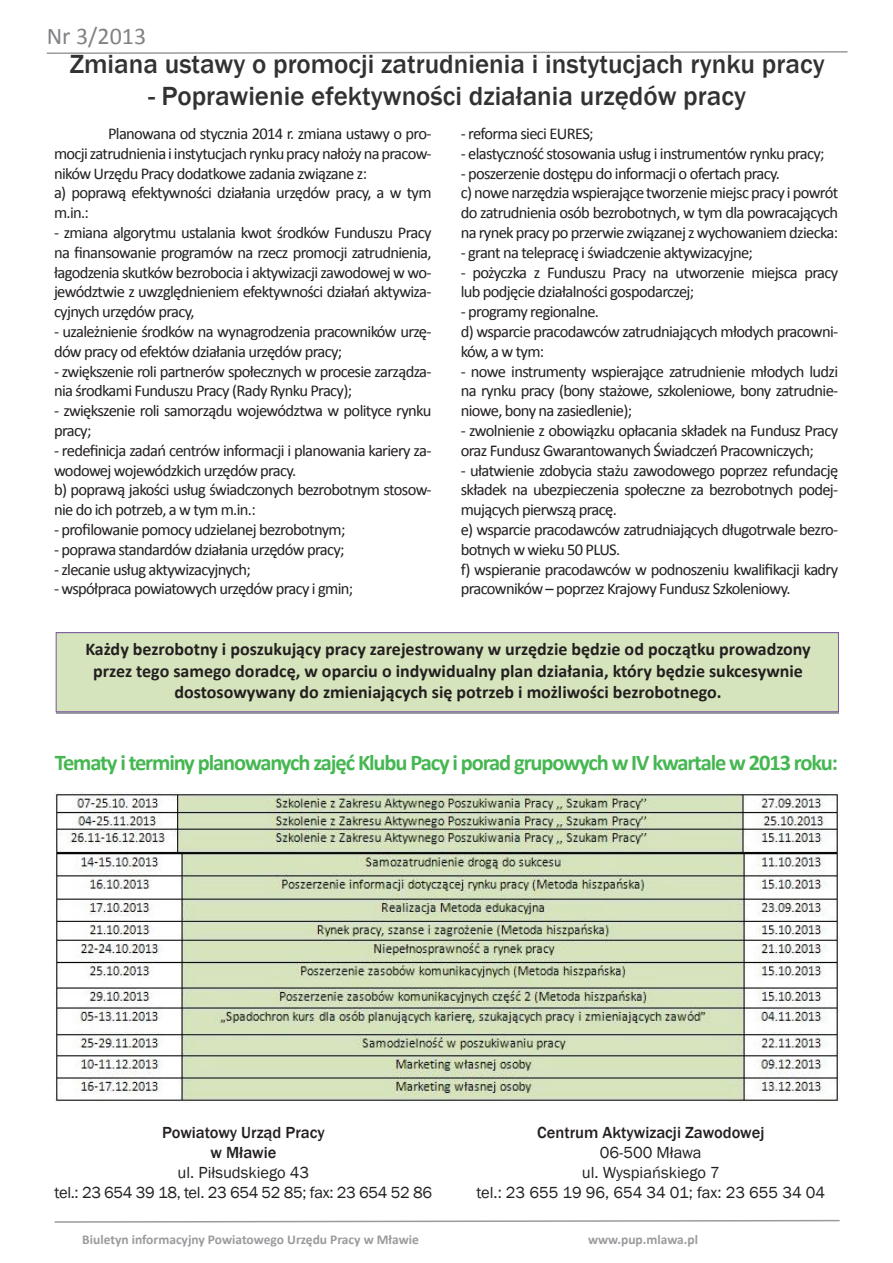
<style>
.page{position:relative;width:893px;height:1263px;background:#fff}
.page>*{position:absolute;margin:0;border:0;box-sizing:border-box;transform-origin:0 0}
.t1{font:500 27px "Franklin Gothic";color:#333233}
.t2{font:24px "Calibri";color:#808285}
.t3{font:700 22.5px "Calibri";letter-spacing:-.05em;color:#45b751}
.t4{font:700 18px/21.6px "Calibri";color:#231f20;text-align:center}
.t5{font:16.5px/19.8px "Calibri";letter-spacing:-.04em;color:#231f20}
.t6{font:16.5px/19.8px "Franklin Gothic";color:#231f20;text-align:center}
.t7{font:16.5px/19.8px "Franklin Gothic";letter-spacing:-.02em;color:#231f20;text-align:center}
.t8{font:500 16.5px/19.8px "Franklin Gothic";color:#231f20;text-align:center}
.t9{font:700 13.5px "Calibri";color:#999b9e}
</style>
<div class="page">
<svg style="left:46px;top:51px;width:802px;height:3px"></svg>
<svg style="left:54px;top:1219px;width:786px;height:4px"></svg>
<div style="left:56px;top:635px;width:782px;height:79px;background:#9389a0"></div>
<div style="left:56px;top:633px;width:782px;height:79px;background:#d5e4bc"></div>
<div style="left:56px;top:632px;width:783px;height:80px;border:1px solid #7d5fa0"></div>
<img style="left:55px;top:792px;width:784px;height:310px">
<h2 class="t2" style="left:47px;top:21px;width:101px">Nr 3/2013</h2>
<h1 class="t1" style="left:70px;top:47px;width:756px">Zmiana ustawy o promocji zatrudnienia i instytucjach rynku pracy</h1>
<h1 class="t1" style="left:148px;top:80px;width:599px">- Poprawienie efektywności działania urzędów pracy</h1>
<p class="t5" style="left:54px;top:123px;width:379px;text-indent:54px">Planowana od stycznia 2014 r. zmiana ustawy o pro&shy;mocji zatrudnienia i instytucjach rynku pracy nałoży na pracow&shy;ników Urzędu Pracy dodatkowe zadania związane z:<br>a) poprawą efektywności działania urzędów pracy, a w tym m.in.:</p>
<p class="t5" style="left:54px;top:222px;width:379px;text-align:justify">- zmiana algorytmu ustalania kwot środków Funduszu Pracy na finansowanie programów na rzecz promocji zatrudnienia, łagodzenia skutków bezrobocia i aktywizacji zawodowej w wo&shy;jewództwie z uwzględnieniem efektywności działań aktywiza&shy;cyjnych urzędów pracy,</p>
<p class="t5" style="left:54px;top:321px;width:379px">- uzależnienie środków na wynagrodzenia pracowników urzę&shy;dów pracy od efektów działania urzędów pracy;</p>
<p class="t5" style="left:54px;top:360px;width:379px">- zwiększenie roli partnerów społecznych w procesie zarządza&shy;nia środkami Funduszu Pracy (Rady Rynku Pracy);</p>
<p class="t5" style="left:54px;top:400px;width:379px">- zwiększenie roli samorządu województwa w polityce rynku pracy;</p>
<p class="t5" style="left:54px;top:440px;width:379px">- redefinicja zadań centrów informacji i planowania kariery za&shy;wodowej wojewódzkich urzędów pracy.<br>b) poprawą jakości usług świadczonych bezrobotnym stosow&shy;nie do ich potrzeb, a w tym m.in.:</p>
<p class="t5" style="left:54px;top:519px;width:293px">- profilowanie pomocy udzielanej bezrobotnym;</p>
<p class="t5" style="left:54px;top:539px;width:292px">- poprawa standardów działania urzędów pracy;</p>
<p class="t5" style="left:54px;top:558px;width:198px">- zlecanie usług aktywizacyjnych;</p>
<p class="t5" style="left:54px;top:578px;width:301px">- współpraca powiatowych urzędów pracy i gmin;</p>
<p class="t5" style="left:461px;top:123px;width:134px">- reforma sieci EURES;</p>
<p class="t5" style="left:461px;top:143px;width:365px">- elastyczność stosowania usług i instrumentów rynku pracy;</p>
<p class="t5" style="left:461px;top:162px;width:379px">- poszerzenie dostępu do informacji o ofertach pracy.<br>c) nowe narzędzia wspierające tworzenie miejsc pracy i powrót do zatrudnienia osób bezrobotnych, w tym dla powracających na rynek pracy po przerwie związanej z wychowaniem dziecka:</p>
<p class="t5" style="left:461px;top:242px;width:294px">- grant na telepracę i świadczenie aktywizacyjne;</p>
<p class="t5" style="left:461px;top:261px;width:379px">- pożyczka z Funduszu Pracy na utworzenie miejsca pracy lub podjęcie działalności gospodarczej;</p>
<p class="t5" style="left:461px;top:301px;width:379px">- programy regionalne.<br>d) wsparcie pracodawców zatrudniających młodych pracowni&shy;ków, a w tym:</p>
<p class="t5" style="left:461px;top:360px;width:379px;text-align:justify">- nowe instrumenty wspierające zatrudnienie młodych ludzi na rynku pracy (bony stażowe, szkoleniowe, bony zatrudnie&shy;niowe, bony na zasiedlenie);</p>
<p class="t5" style="left:461px;top:420px;width:379px">- zwolnienie z obowiązku opłacania składek na Fundusz Pracy oraz Fundusz Gwarantowanych Świadczeń Pracowniczych;</p>
<p class="t5" style="left:461px;top:459px;width:379px">- ułatwienie zdobycia stażu zawodowego poprzez refundację składek na ubezpieczenia społeczne za bezrobotnych podej&shy;mujących pierwszą pracę.<br>e) wsparcie pracodawców zatrudniających długotrwale bezro&shy;botnych w wieku 50 PLUS.<br>f) wspieranie pracodawców w podnoszeniu kwalifikacji kadry pracowników – poprzez Krajowy Fundusz Szkoleniowy.</p>
<p class="t4" style="left:85px;top:637px;width:727px">Każdy bezrobotny i poszukujący pracy zarejestrowany w urzędzie będzie od początku prowadzony przez tego samego doradcę, w oparciu o indywidualny plan działania, który będzie sukcesywnie dostosowywany do zmieniających się potrzeb i możliwości bezrobotnego.</p>
<h3 class="t3" style="left:55px;top:748px;width:785px">Tematy i terminy planowanych zajęć Klubu Pacy i porad grupowych w IV kwartale w 2013 roku:</h3>
<p class="t8" style="left:162px;top:1123px;width:164px">Powiatowy Urząd Pracy w Mławie</p>
<p class="t7" style="left:55px;top:1163px;width:379px">ul. Piłsudskiego 43<br>tel.: 23 654 39 18, tel. 23 654 52 85; fax: 23 654 52 86</p>
<p class="t8" style="left:537px;top:1123px;width:229px">Centrum Aktywizacji Zawodowej</p>
<p class="t6" style="left:476px;top:1143px;width:350px">06-500 Mława<br>ul. Wyspiańskiego 7<br>tel.: 23 655 19 96, 654 34 01; fax: 23 655 34 04</p>
<p class="t9" style="left:82px;top:1231px;width:338px">Biuletyn informacyjny Powiatowego Urzędu Pracy w Mławie</p>
<p class="t9" style="left:588px;top:1231px;width:112px">www.pup.mlawa.pl</p>
</div>
